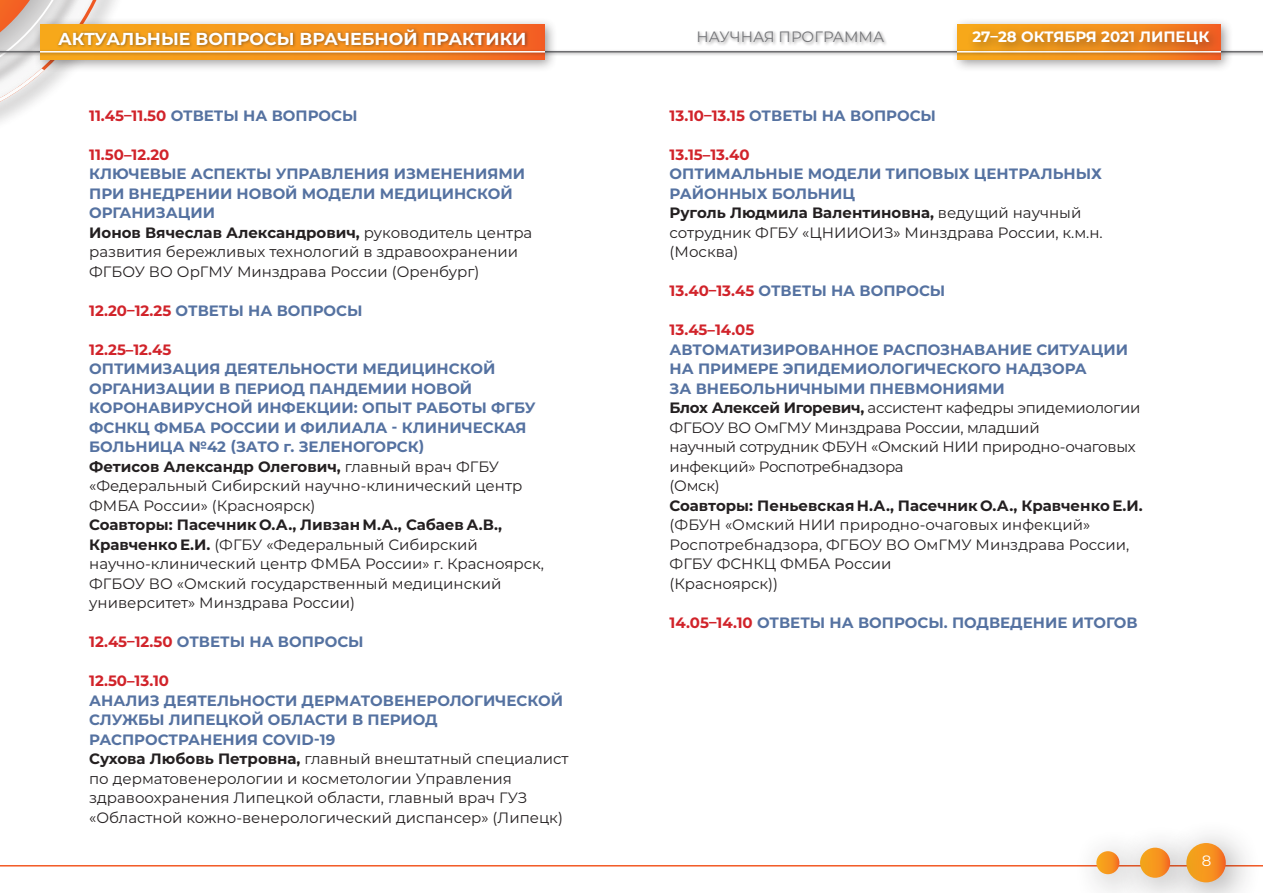
<style>
.page{position:relative;width:1263px;height:893px;background:#fff}
.page>*{position:absolute;margin:0;border:0;box-sizing:border-box;transform-origin:0 0}
.t1{font:700 17.4px "Montserrat";color:#fff}
.osnova{font:15px/19.5px "Montserrat";color:#231f20}
.Lekciya{font:700 15px/19.5px "Montserrat";color:#5572a1}
.otvet{font:700 15px "Montserrat";color:#5572a1}
.osnova-2{font:15px/19.5px "Montserrat";letter-spacing:-.02em;color:#231f20}
.Time{font:700 15px "Montserrat";color:#d1232a}
.t2{font:700 15px "Montserrat";color:#fff}
.t3{font:15px "Montserrat";color:#757679}
.t4{font:15px "Montserrat";color:#fff}
.s1{color:#d1232a}
.s2{font-weight:700}
</style>
<div class="page">
<svg style="left:0;top:0;width:116px;height:122px"></svg>
<hr style="left:0;top:865px;width:1263px;height:1px;background:#f25924">
<div style="left:0;top:49px;width:1263px;height:7px;background:#231f20;opacity:.45"></div>
<hr style="left:0;top:51px;width:1263px;height:2px;background:#6b6b6e">
<div style="left:951px;top:17px;width:283px;height:55px;background:#231f20;opacity:.45"></div>
<svg style="left:958px;top:24px;width:262px;height:35px"></svg>
<div style="left:958px;top:49px;width:262px;height:7px;background:#231f20;opacity:.45"></div>
<hr style="left:958px;top:51px;width:262px;height:2px;background:#fff">
<div style="left:34px;top:17px;width:524px;height:55px;background:#231f20;opacity:.45"></div>
<svg style="left:40px;top:24px;width:504px;height:35px;background:#f58e1e"></svg>
<div style="left:40px;top:49px;width:504px;height:7px;background:#231f20;opacity:.45"></div>
<hr style="left:40px;top:51px;width:504px;height:2px;background:#fff">
<div style="left:56px;top:27px;width:473px;height:21px;background:#231f20;opacity:.45"></div>
<div style="left:697px;top:30px;width:191px;height:16px;background:#231f20;opacity:.45"></div>
<div style="left:967px;top:25px;width:255px;height:32px;background:#231f20;opacity:.45"></div>
<div style="left:1162px;top:819px;width:100px;height:74px;background:#231f20;opacity:.45"></div>
<svg style="left:1186px;top:843px;width:40px;height:39px"></svg>
<div style="left:1116px;top:824px;width:91px;height:69px;background:#231f20;opacity:.45"></div>
<svg style="left:1140px;top:848px;width:30px;height:30px"></svg>
<div style="left:1073px;top:828px;width:82px;height:65px;background:#231f20;opacity:.45"></div>
<svg style="left:1096px;top:851px;width:23px;height:23px"></svg>
<p class="t1" style="left:58px;top:26px;width:470px">АКТУАЛЬНЫЕ ВОПРОСЫ ВРАЧЕБНОЙ ПРАКТИКИ</p>
<p class="t3" style="left:696px;top:27px;width:189px">НАУЧНАЯ ПРОГРАММА</p>
<p class="t2" style="left:972px;top:26px;width:238px">27–28 ОКТЯБРЯ 2021 ЛИПЕЦК</p>
<p class="otvet" style="left:89px;top:104px;width:270px"><span class="s1">11.45–11.50</span> ОТВЕТЫ НА ВОПРОСЫ</p>
<p class="Time" style="left:89px;top:143px;width:82px">11.50–12.20</p>
<p class="Lekciya" style="left:89px;top:163px;width:437px">КЛЮЧЕВЫЕ АСПЕКТЫ УПРАВЛЕНИЯ ИЗМЕНЕНИЯМИ<br>ПРИ ВНЕДРЕНИИ НОВОЙ МОДЕЛИ МЕДИЦИНСКОЙ<br>ОРГАНИЗАЦИИ</p>
<p class="osnova" style="left:89px;top:222px;width:445px"><span class="s2">Ионов Вячеслав Александрович,</span> руководитель центра развития бережливых технологий в здравоохранении<br>ФГБОУ ВО ОрГМУ Минздрава России (Оренбург)</p>
<p class="otvet" style="left:89px;top:299px;width:275px"><span class="s1">12.20–12.25</span> ОТВЕТЫ НА ВОПРОСЫ</p>
<p class="Time" style="left:89px;top:338px;width:84px">12.25–12.45</p>
<p class="Lekciya" style="left:89px;top:358px;width:448px">ОПТИМИЗАЦИЯ ДЕЯТЕЛЬНОСТИ МЕДИЦИНСКОЙ ОРГАНИЗАЦИИ В ПЕРИОД ПАНДЕМИИ НОВОЙ КОРОНАВИРУСНОЙ ИНФЕКЦИИ: ОПЫТ РАБОТЫ ФГБУ ФСНКЦ ФМБА РОССИИ И ФИЛИАЛА - КЛИНИЧЕСКАЯ БОЛЬНИЦА №42 (ЗАТО г. ЗЕЛЕНОГОРСК)</p>
<p class="osnova" style="left:89px;top:456px;width:435px"><span class="s2">Фетисов Александр Олегович,</span> главный врач ФГБУ «Федеральный Сибирский научно-клинический центр<br>ФМБА России» (Красноярск)</p>
<p class="osnova" style="left:89px;top:514px;width:456px"><span class="s2">Соавторы: Пасечник О.А., Ливзан М.А., Сабаев А.В., Кравченко Е.И.</span> (ФГБУ «Федеральный Сибирский научно-клинический центр ФМБА России» г. Красноярск, ФГБОУ ВО «Омский государственный медицинский университет» Минздрава России)</p>
<p class="otvet" style="left:89px;top:631px;width:276px"><span class="s1">12.45–12.50</span> ОТВЕТЫ НА ВОПРОСЫ</p>
<p class="Time" style="left:89px;top:670px;width:81px">12.50–13.10</p>
<p class="Lekciya" style="left:89px;top:690px;width:475px">АНАЛИЗ ДЕЯТЕЛЬНОСТИ ДЕРМАТОВЕНЕРОЛОГИЧЕСКОЙ<br>СЛУЖБЫ ЛИПЕЦКОЙ ОБЛАСТИ В ПЕРИОД<br>РАСПРОСТРАНЕНИЯ COVID‑19</p>
<p class="osnova" style="left:89px;top:748px;width:481px"><span class="s2">Сухова Любовь Петровна,</span> главный внештатный специалист по дерматовенерологии и косметологии Управления здравоохранения Липецкой области, главный врач ГУЗ «Областной кожно-венерологический диспансер» (Липецк)</p>
<p class="otvet" style="left:670px;top:104px;width:268px"><span class="s1">13.10–13.15</span> ОТВЕТЫ НА ВОПРОСЫ</p>
<p class="Time" style="left:670px;top:143px;width:81px">13.15–13.40</p>
<p class="Lekciya" style="left:670px;top:163px;width:434px">ОПТИМАЛЬНЫЕ МОДЕЛИ ТИПОВЫХ ЦЕНТРАЛЬНЫХ<br>РАЙОННЫХ БОЛЬНИЦ</p>
<p class="osnova" style="left:670px;top:202px;width:434px"><span class="s2">Руголь Людмила Валентиновна,</span> ведущий научный сотрудник ФГБУ «ЦНИИОИЗ» Минздрава России, к.м.н. (Москва)</p>
<p class="otvet" style="left:670px;top:280px;width:277px"><span class="s1">13.40–13.45</span> ОТВЕТЫ НА ВОПРОСЫ</p>
<p class="Time" style="left:670px;top:319px;width:86px">13.45–14.05</p>
<p class="Lekciya" style="left:670px;top:339px;width:460px">АВТОМАТИЗИРОВАННОЕ РАСПОЗНАВАНИЕ СИТУАЦИИ<br>НА ПРИМЕРЕ ЭПИДЕМИОЛОГИЧЕСКОГО НАДЗОРА<br>ЗА ВНЕБОЛЬНИЧНЫМИ ПНЕВМОНИЯМИ</p>
<p class="osnova-2" style="left:670px;top:397px;width:472px"><span class="s2">Блох Алексей Игоревич,</span> ассистент кафедры эпидемиологии ФГБОУ ВО ОмГМУ Минздрава России, младший<br>научный сотрудник ФБУН «Омский НИИ природно-очаговых инфекций» Роспотребнадзора<br>(Омск)</p>
<p class="osnova" style="left:670px;top:495px;width:475px"><span class="s2">Соавторы: Пеньевская Н.А., Пасечник О.А., Кравченко Е.И. </span>(ФБУН «Омский НИИ природно-очаговых инфекций» Роспотребнадзора, ФГБОУ ВО ОмГМУ Минздрава России, ФГБУ ФСНКЦ ФМБА России<br>(Красноярск))</p>
<p class="otvet" style="left:670px;top:611px;width:470px"><span class="s1">14.05–14.10</span> ОТВЕТЫ НА ВОПРОСЫ. ПОДВЕДЕНИЕ ИТОГОВ</p>
<p class="t4" style="left:1202px;top:850px;width:11px">8</p>
</div>
